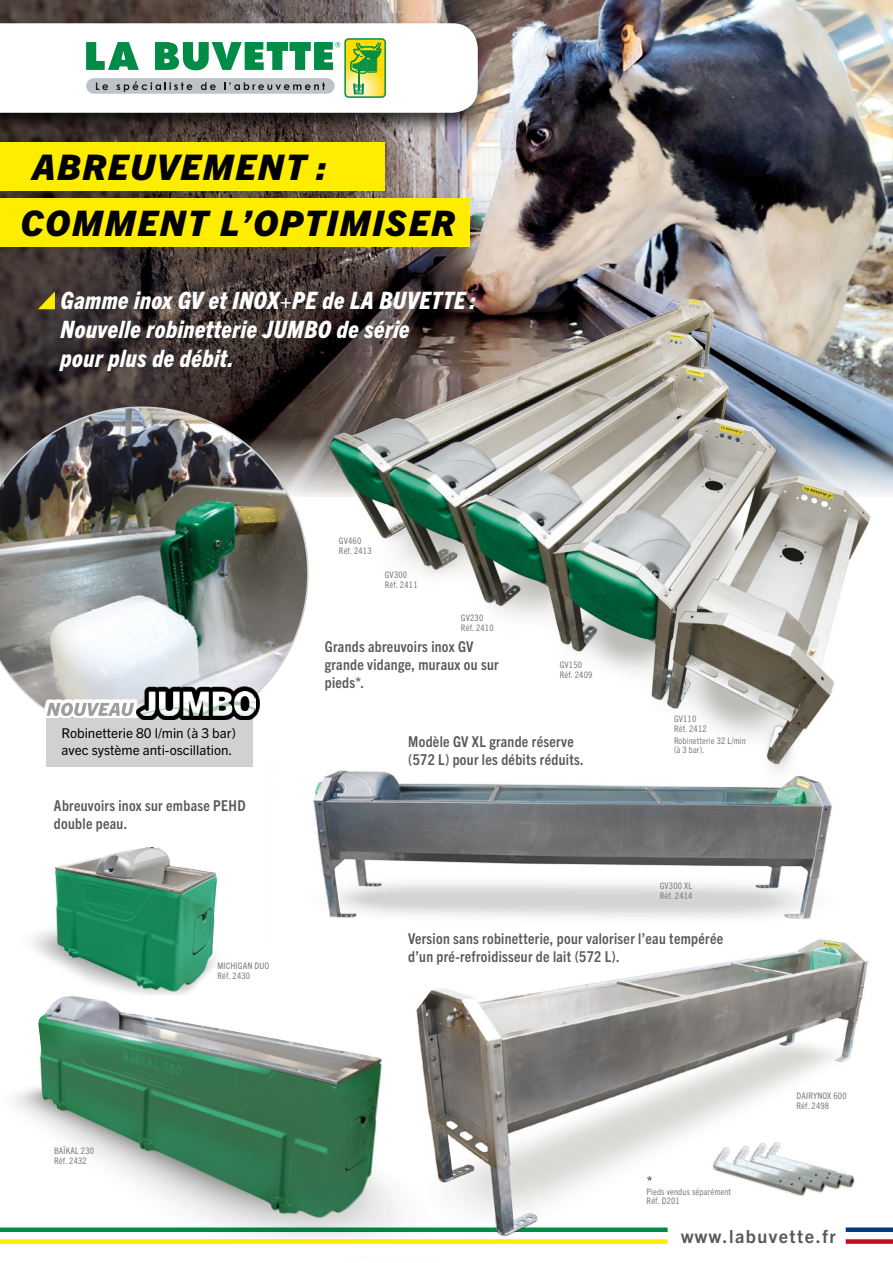
<style>
.page{position:relative;width:893px;height:1263px;background:#fff}
.page>*{position:absolute;margin:0;border:0;box-sizing:border-box;transform-origin:0 0}
.t1{font:italic 800 35.25px/55.8px "Trade Gothic Next LT Pro";letter-spacing:.05em;color:#000}
.t2{font:italic 800 condensed 24px/28.8px "Trade Gothic Next LT Pro";letter-spacing:.02em;color:#fff}
.t3{font:700 18px "Trade Gothic Next LT Pro";letter-spacing:.08em;color:#58585a}
.t4{font:700 condensed 15px/18px "Trade Gothic Next LT Pro";letter-spacing:.02em;color:#58585a}
.t5{font:13.5px/16.2px "Trade Gothic Next LT Pro";color:#000}
.t6{font:condensed 9px/9.8px "Trade Gothic Next LT Pro";letter-spacing:.02em;color:#7b7c7e}
</style>
<div class="page">
<img style="left:314px;top:775px;width:517px;height:143px">
<img style="left:0;top:0;width:893px;height:496px">
<div style="left:0;top:142px;width:385px;height:49px;background:#ffed00"></div>
<div style="left:0;top:198px;width:469px;height:49px;background:#ffed00"></div>
<div style="left:0;top:17px;width:491px;height:119px;background:#000;opacity:.75"></div>
<svg style="left:0;top:23px;width:478px;height:90px"></svg>
<svg style="left:38px;top:291px;width:17px;height:18px"></svg>
<img style="left:329px;top:420px;width:564px;height:370px">
<img style="left:329px;top:299px;width:539px;height:465px">
<img style="left:0;top:406px;width:309px;height:335px">
<div style="left:43px;top:699px;width:95px;height:21px;background:#fff"></div>
<svg style="left:47px;top:703px;width:87px;height:13px"></svg>
<div style="left:47px;top:718px;width:206px;height:48px;background:#d0d1d2"></div>
<svg style="left:136px;top:686px;width:123px;height:34px"></svg>
<img style="left:141px;top:691px;width:114px;height:25px">
<img style="left:0;top:1087px;width:342px;height:157px">
<img style="left:38px;top:1003px;width:304px;height:214px">
<img style="left:33px;top:879px;width:185px;height:124px">
<img style="left:55px;top:847px;width:162px;height:144px">
<img style="left:342px;top:877px;width:551px;height:367px">
<img style="left:417px;top:939px;width:451px;height:296px">
<img style="left:691px;top:1114px;width:188px;height:109px">
<h1 class="t1" style="left:21px;top:137px;width:435px;text-indent:11px">ABREUVEMENT :<br>COMMENT L’OPTIMISER</h1>
<h2 class="t2" style="left:61px;top:285px;width:417px">Gamme inox GV et INOX+PE de LA BUVETTE :<br>Nouvelle robinetterie JUMBO de série<br>pour plus de débit.</h2>
<p class="t5" style="left:62px;top:724px;width:176px">Robinetterie 80 l/min (à 3 bar) avec système anti-oscillation.</p>
<p class="t4" style="left:54px;top:796px;width:193px">Abreuvoirs inox sur embase PEHD double peau.</p>
<p class="t6" style="left:54px;top:1146px;width:42px">BAÏKAL 230<br>Réf. 2432</p>
<p class="t6" style="left:217px;top:960px;width:53px">MICHIGAN DUO<br>Réf. 2430</p>
<p class="t6" style="left:339px;top:535px;width:34px">GV460<br>Réf. 2413</p>
<p class="t6" style="left:385px;top:569px;width:34px">GV300<br>Réf. 2411</p>
<p class="t6" style="left:461px;top:612px;width:34px">GV230<br>Réf. 2410</p>
<p class="t4" style="left:325px;top:636px;width:175px">Grands abreuvoirs inox GV grande vidange, muraux ou sur pieds*.</p>
<p class="t6" style="left:560px;top:660px;width:34px">GV150<br>Réf. 2409</p>
<p class="t4" style="left:408px;top:732px;width:177px">Modèle GV XL grande réserve (572 L) pour les débits réduits.</p>
<p class="t6" style="left:674px;top:714px;width:34px">GV110<br>Réf. 2412</p>
<p class="t6" style="left:674px;top:735px;width:73px">Robinetterie 32 L/min (à 3 bar).</p>
<p class="t6" style="left:660px;top:881px;width:34px">GV300 XL<br>Réf. 2414</p>
<p class="t4" style="left:408px;top:928px;width:316px">Version sans robinetterie, pour valoriser l’eau tempérée d’un pré-refroidisseur de lait (572 L).</p>
<p class="t4" style="left:647px;top:1172px;width:7px">*</p>
<p class="t6" style="left:647px;top:1186px;width:86px">Pieds vendus séparément<br>Réf. D201</p>
<p class="t6" style="left:796px;top:1090px;width:52px">DAIRYNOX 600<br>Réf. 2498</p>
<p class="t3" style="left:681px;top:1223px;width:156px">www.labuvette.fr</p>
</div>
